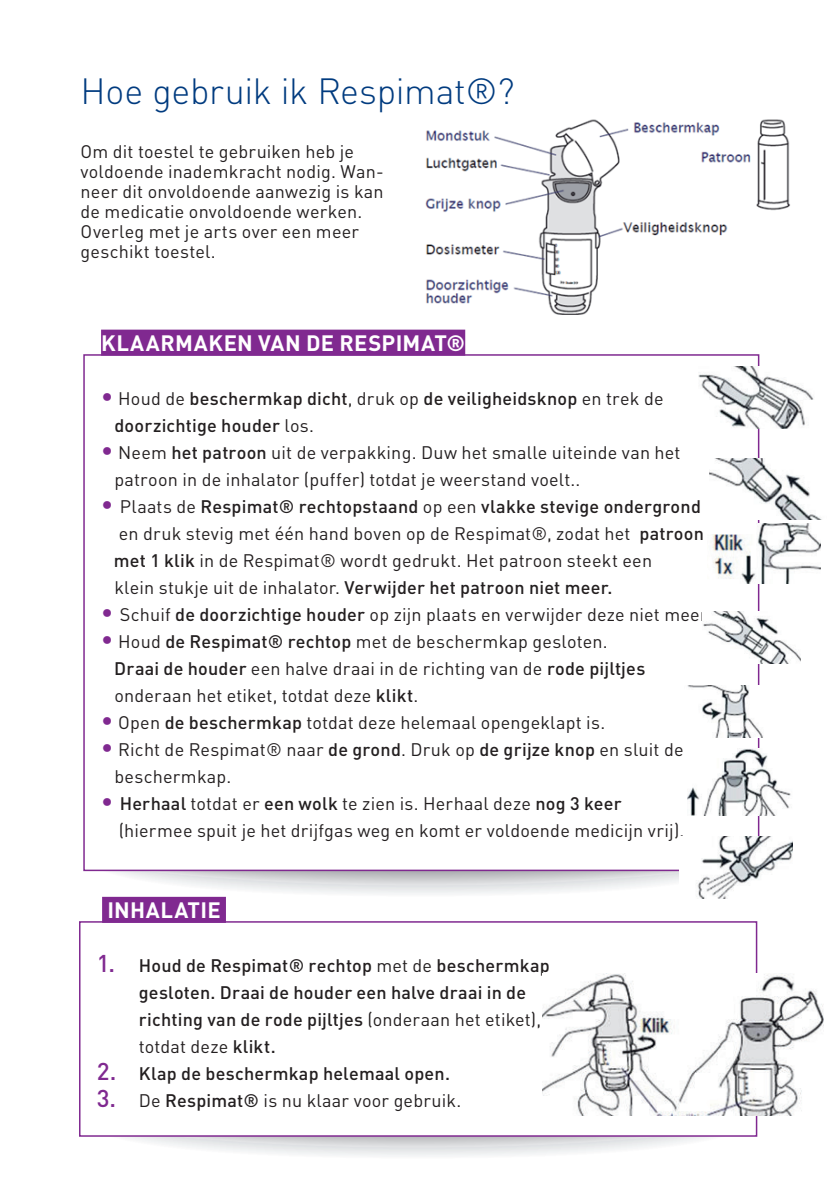
<style>
.page{position:relative;width:840px;height:1191px;background:#fff}
.page>*{position:absolute;margin:0;border:0;box-sizing:border-box;transform-origin:0 0}
.t1{font:300 36px "DINOT";letter-spacing:-.01em;color:#013b7f}
.t2{font:700 22px "DINOT";letter-spacing:.015em;color:#fff}
.t3{font:18px/27px "DINOT";letter-spacing:.01em;color:#231f20}
.t4{font:500 18px/27px "DINOT";letter-spacing:.01em;color:#231f20}
.s1{font-weight:400;font-size:24px;color:#802990}
.s2{font-weight:400}
.s3{font-size:24px;color:#802990}
.s4{font-weight:500}
.s5{font-weight:500;font-size:24px;color:#802990}
</style>
<div class="page">
<svg style="left:86px;top:1136px;width:661px;height:20px"></svg>
<svg style="left:90px;top:871px;width:589px;height:26px"></svg>
<div style="left:101px;top:330px;width:364px;height:26px;background:#802990"></div>
<div style="left:79px;top:921px;width:677px;height:215px;background:#fff;border:2px solid #802990"></div>
<img style="left:425px;top:119px;width:365px;height:196px">
<img style="left:542px;top:973px;width:280px;height:142px">
<img style="left:709px;top:459px;width:112px;height:60px">
<img style="left:698px;top:367px;width:116px;height:61px">
<img style="left:703px;top:612px;width:97px;height:51px">
<img style="left:687px;top:685px;width:76px;height:52px">
<img style="left:687px;top:749px;width:104px;height:66px">
<img style="left:696px;top:836px;width:96px;height:62px">
<img style="left:712px;top:524px;width:108px;height:59px">
<div style="left:102px;top:897px;width:124px;height:26px;background:#802990"></div>
<h1 class="t1" style="left:81px;top:69px;width:435px">Hoe gebruik ik Respimat®?</h1>
<p class="t3" style="left:81px;top:141px;width:304px;line-height:20px">Om dit toestel te gebruiken heb je voldoende inademkracht nodig. Wan&shy;neer dit onvoldoende aanwezig is kan de medicatie onvoldoende werken.<br>Overleg met je arts over een meer geschikt toestel.</p>
<p class="t2" style="left:101px;top:328px;width:365px">KLAARMAKEN VAN DE RESPIMAT®</p>
<p class="t4" style="left:114px;top:384px;width:550px;text-indent:-13px"><span class="s1">•</span> <span class="s2">Houd de</span> beschermkap dicht<span class="s2">, druk op</span> de veiligheidsknop <span class="s2">en trek de </span>doorzichtige houder <span class="s2">los.</span></p>
<p class="t3" style="left:114px;top:438px;width:567px;text-indent:-13px"><span class="s3">•</span> Neem <span class="s4">het patroon</span> uit de verpakking. Duw het smalle uiteinde van het patroon in de inhalator (puffer) totdat je weerstand voelt..</p>
<p class="t3" style="left:114px;top:492px;width:591px;text-indent:-13px"><span class="s3">•</span> Plaats de <span class="s4">Respimat® rechtopstaand</span> op een <span class="s4">vlakke stevige ondergrond </span>en druk stevig met één hand boven op de Respimat®, zodat het <span class="s4">patroon met 1 klik</span> in de Respimat® wordt gedrukt. Het patroon steekt een<br>klein stukje uit de inhalator. <span class="s4">Verwijder het patroon niet meer.</span></p>
<p class="t3" style="left:101px;top:600px;width:611px"><span class="s3">•</span> Schuif <span class="s4">de doorzichtige houder</span> op zijn plaats en verwijder deze niet meer.</p>
<p class="t3" style="left:114px;top:627px;width:532px;text-indent:-13px"><span class="s3">•</span> Houd <span class="s4">de Respimat® rechtop</span> met de beschermkap gesloten.<br><span class="s4">Draai de houder</span> een halve draai in de richting van de <span class="s4">rode pijltjes </span>onderaan het etiket, totdat deze <span class="s4">klikt</span>.</p>
<p class="t3" style="left:101px;top:708px;width:505px"><span class="s3">•</span> Open <span class="s4">de beschermkap</span> totdat deze helemaal opengeklapt is.</p>
<p class="t3" style="left:114px;top:735px;width:570px;text-indent:-13px"><span class="s3">•</span> Richt de Respimat® naar <span class="s4">de grond</span>. Druk op <span class="s4">de grijze knop</span> en sluit de beschermkap.</p>
<p class="t3" style="left:119px;top:789px;width:566px;text-indent:-18px"><span class="s3">•</span> <span class="s4">Herhaal</span> totdat er <span class="s4">een wolk</span> te zien is. Herhaal deze <span class="s4">nog 3 keer </span>(hiermee spuit je het drijfgas weg en komt er voldoende medicijn vrij).</p>
<p class="t2" style="left:107px;top:895px;width:115px">INHALATIE</p>
<p class="t4" style="left:139px;top:951px;width:412px;text-indent:-42px"><span class="s3">1.</span> Houd de Respimat® rechtop <span class="s2">met de</span> beschermkap gesloten. Draai de houder een halve draai in de richting van de rode pijltjes <span class="s2">(onderaan het etiket), totdat deze</span> klikt.</p>
<p class="t4" style="left:97px;top:1059px;width:354px"><span class="s3">2.</span> Klap de beschermkap helemaal open.</p>
<p class="t3" style="left:97px;top:1086px;width:366px"><span class="s5">3.</span> De <span class="s4">Respimat®</span> is nu klaar voor gebruik.</p>
</div>
